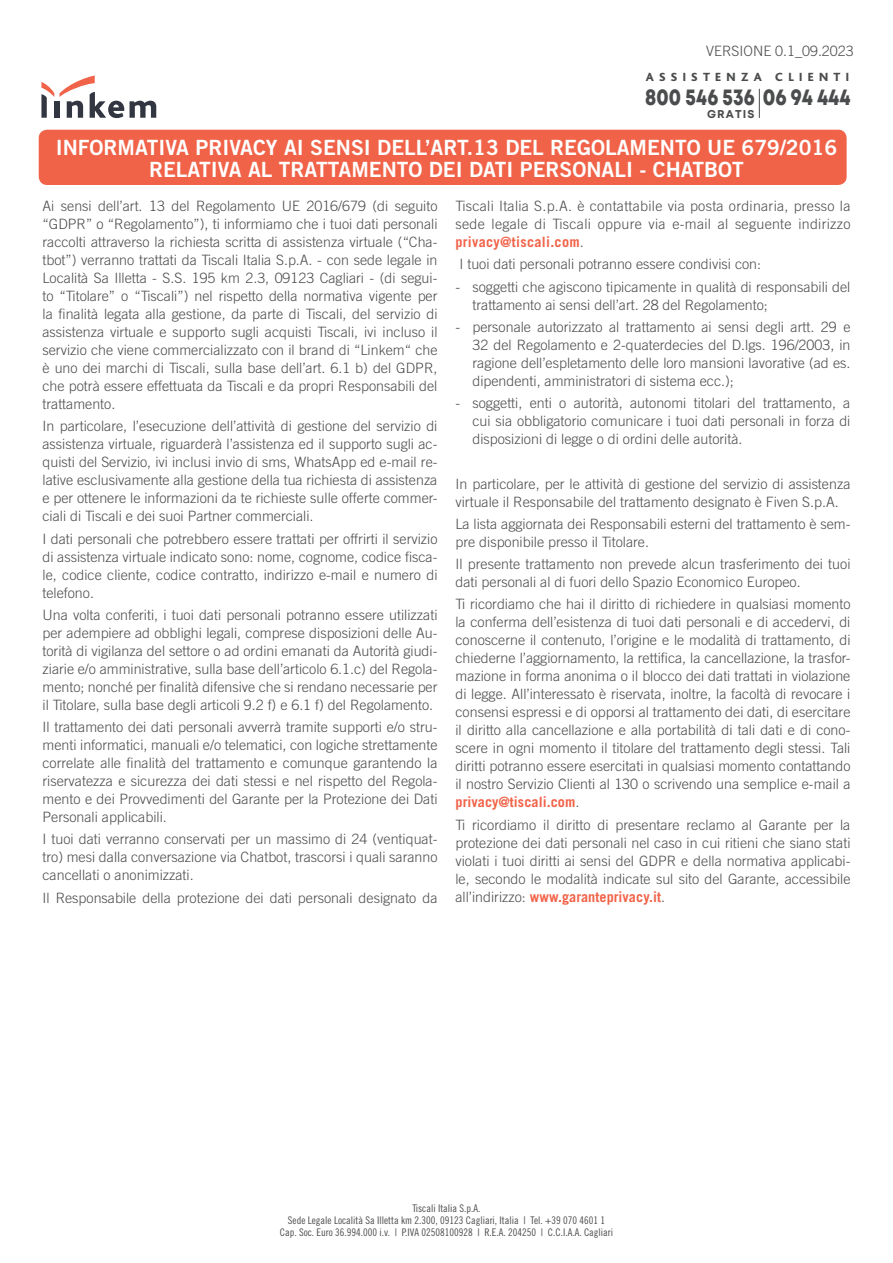
<style>
.page{position:relative;width:893px;height:1263px;background:#fff}
.page>*{position:absolute;margin:0;border:0;box-sizing:border-box;transform-origin:0 0}
.t1{font:800 23.25px "Mont";letter-spacing:.01em;color:#4b4c4d;scale:.8 1}
.t2{font:21px/22.5px "Trade Gothic Bold Two";color:#fff;text-align:center}
.t3{font:300 14.25px/18px "Trade Gothic";color:#4b4c4d;text-align:justify}
.t4{font:800 12.45px "Bliss";letter-spacing:.43em;color:#4b4c4d}
.t5{font:700 11.4px "Mont";letter-spacing:.1em;color:#4b4c4d}
.t6{font:10.5px/12px "Trade Gothic Cond Eighteen";color:#4b4c4d;text-align:center}
.s1{font-weight:700;color:#f16348}
</style>
<div class="page">
<svg style="left:41px;top:75px;width:83px;height:43px"></svg>
<svg style="left:130px;top:101px;width:26px;height:17px"></svg>
<svg style="left:759px;top:89px;width:1px;height:29px"></svg>
<div style="left:39px;top:130px;width:808px;height:55px;background:#f16348;border-radius:9px"></div>
<p class="t3" style="left:706px;top:42px;width:149px">VERSIONE 0.1_09.2023</p>
<p class="t4" style="left:646px;top:70px;width:205px">ASSISTENZA CLIENTI</p>
<h1 class="t1" style="left:645px;top:82px;width:258px">800 546 536 06 94 444</h1>
<p class="t5" style="left:707px;top:107px;width:49px">GRATIS</p>
<h2 class="t2" style="left:56px;top:135px;width:783px">INFORMATIVA PRIVACY AI SENSI DELL’ART.13 DEL REGOLAMENTO UE 679/2016<br>RELATIVA AL TRATTAMENTO DEI DATI PERSONALI - CHATBOT</h2>
<p class="t3" style="left:43px;top:197px;width:396px">Ai sensi dell’art. 13 del Regolamento UE 2016/679 (di seguito “GDPR” o “Regolamento”), ti informiamo che i tuoi dati personali raccolti attraverso la richiesta scritta di assistenza virtuale (“Cha&shy;tbot”) verranno trattati da Tiscali Italia S.p.A. - con sede legale in Località Sa Illetta - S.S. 195 km 2.3, 09123 Cagliari - (di segui&shy;to “Titolare” o “Tiscali”) nel rispetto della normativa vigente per la finalità legata alla gestione, da parte di Tiscali, del servizio di assistenza virtuale e supporto sugli acquisti Tiscali, ivi incluso il servizio che viene commercializzato con il brand di “Linkem“ che è uno dei marchi di Tiscali, sulla base dell’art. 6.1 b) del GDPR, che potrà essere effettuata da Tiscali e da propri Responsabili del trattamento.</p>
<p class="t3" style="left:43px;top:417px;width:396px">In particolare, l’esecuzione dell’attività di gestione del servizio di assistenza virtuale, riguarderà l’assistenza ed il supporto sugli ac&shy;quisti del Servizio, ivi inclusi invio di sms, WhatsApp ed e-mail re&shy;lative esclusivamente alla gestione della tua richiesta di assistenza e per ottenere le informazioni da te richieste sulle offerte commer&shy;ciali di Tiscali e dei suoi Partner commerciali.</p>
<p class="t3" style="left:43px;top:529px;width:396px">I dati personali che potrebbero essere trattati per offrirti il servizio di assistenza virtuale indicato sono: nome, cognome, codice fisca&shy;le, codice cliente, codice contratto, indirizzo e-mail e numero di telefono.</p>
<p class="t3" style="left:43px;top:606px;width:396px">Una volta conferiti, i tuoi dati personali potranno essere utilizzati per adempiere ad obblighi legali, comprese disposizioni delle Au&shy;torità di vigilanza del settore o ad ordini emanati da Autorità giudi&shy;ziarie e/o amministrative, sulla base dell’articolo 6.1.c) del Regola&shy;mento; nonché per finalità difensive che si rendano necessarie per il Titolare, sulla base degli articoli 9.2 f) e 6.1 f) del Regolamento.</p>
<p class="t3" style="left:43px;top:718px;width:396px">Il trattamento dei dati personali avverrà tramite supporti e/o stru&shy;menti informatici, manuali e/o telematici, con logiche strettamente correlate alle finalità del trattamento e comunque garantendo la riservatezza e sicurezza dei dati stessi e nel rispetto del Regola&shy;mento e dei Provvedimenti del Garante per la Protezione dei Dati Personali applicabili.</p>
<p class="t3" style="left:43px;top:830px;width:396px">I tuoi dati verranno conservati per un massimo di 24 (ventiquat&shy;tro) mesi dalla conversazione via Chatbot, trascorsi i quali saranno cancellati o anonimizzati.</p>
<p class="t3" style="left:43px;top:888px;width:396px">Il Responsabile della protezione dei dati personali designato da</p>
<p class="t3" style="left:455px;top:197px;width:396px">Tiscali Italia S.p.A. è contattabile via posta ordinaria, presso la sede legale di Tiscali oppure via e-mail al seguente indirizzo <span class="s1">privacy@tiscali.com</span>.</p>
<p class="t3" style="left:459px;top:255px;width:303px">I tuoi dati personali potranno essere condivisi con:</p>
<p class="t3" style="left:472px;top:277px;width:379px;text-indent:-17px">- soggetti che agiscono tipicamente in qualità di responsabili del trattamento ai sensi dell’art. 28 del Regolamento;</p>
<p class="t3" style="left:472px;top:318px;width:379px;text-indent:-17px">- personale autorizzato al trattamento ai sensi degli artt. 29 e 32 del Regolamento e 2-quaterdecies del D.lgs. 196/2003, in ragione dell’espletamento delle loro mansioni lavorative (ad es. dipendenti, amministratori di sistema ecc.);</p>
<p class="t3" style="left:472px;top:394px;width:379px;text-indent:-17px">- soggetti, enti o autorità, autonomi titolari del trattamento, a cui sia obbligatorio comunicare i tuoi dati personali in forza di disposizioni di legge o di ordini delle autorità.</p>
<p class="t3" style="left:455px;top:474px;width:396px">In particolare, per le attività di gestione del servizio di assistenza virtuale il Responsabile del trattamento designato è Fiven S.p.A.</p>
<p class="t3" style="left:455px;top:515px;width:396px">La lista aggiornata dei Responsabili esterni del trattamento è sem&shy;pre disponibile presso il Titolare.</p>
<p class="t3" style="left:455px;top:555px;width:396px">Il presente trattamento non prevede alcun trasferimento dei tuoi dati personali al di fuori dello Spazio Economico Europeo.</p>
<p class="t3" style="left:455px;top:595px;width:396px">Ti ricordiamo che hai il diritto di richiedere in qualsiasi momento la conferma dell’esistenza di tuoi dati personali e di accedervi, di conoscerne il contenuto, l’origine e le modalità di trattamento, di chiederne l’aggiornamento, la rettifica, la cancellazione, la trasfor&shy;mazione in forma anonima o il blocco dei dati trattati in violazione di legge. All’interessato è riservata, inoltre, la facoltà di revocare i consensi espressi e di opporsi al trattamento dei dati, di esercitare il diritto alla cancellazione e alla portabilità di tali dati e di cono&shy;scere in ogni momento il titolare del trattamento degli stessi. Tali diritti potranno essere esercitati in qualsiasi momento contattando il nostro Servizio Clienti al 130 o scrivendo una semplice e-mail a <span class="s1">privacy@tiscali.com</span>.</p>
<p class="t3" style="left:455px;top:815px;width:396px">Ti ricordiamo il diritto di presentare reclamo al Garante per la protezione dei dati personali nel caso in cui ritieni che siano stati violati i tuoi diritti ai sensi del GDPR e della normativa applicabi&shy;le, secondo le modalità indicate sul sito del Garante, accessibile all’indirizzo: <span class="s1">www.garanteprivacy.it</span>.</p>
<p class="t6" style="left:280px;top:1202px;width:335px">Tiscali Italia S.p.A.<br>Sede Legale Località Sa Illetta km 2.300, 09123 Cagliari, Italia | Tel. +39 070 4601 1<br>Cap. Soc. Euro 36.994.000 i.v. | P.IVA 02508100928 | R.E.A. 204250 | C.C.I.A.A. Cagliari</p>
</div>
